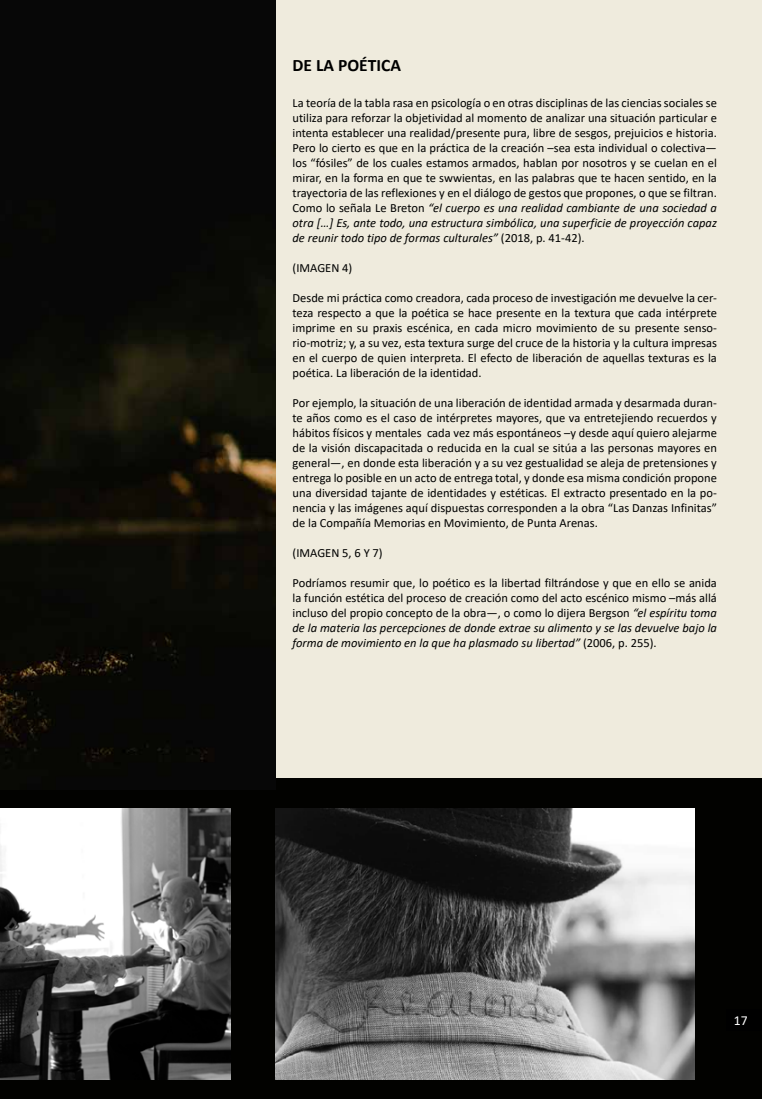
<style>
.page{position:relative;width:762px;height:1099px;background:#fff}
.page>*{position:absolute;margin:0;border:0;box-sizing:border-box;transform-origin:0 0}
.t1{font:700 17.5px "Calibri";color:#000}
.t2{font:13.75px "Calibri";color:#fff}
.t3{font:12.5px/15px "Calibri";color:#000;text-align:justify}
.s1{font-style:italic}
</style>
<div class="page">
<div style="left:0;top:0;width:762px;height:1098px;background:#efebdd"></div>
<div style="left:0;top:778px;width:762px;height:320px;background:#020200"></div>
<img style="left:0;top:0;width:275px;height:778px">
<img style="left:0;top:808px;width:230px;height:271px">
<img style="left:275px;top:808px;width:420px;height:271px">
<h1 class="t1" style="left:292px;top:53px;width:110px">DE LA POÉTICA</h1>
<p class="t3" style="left:292px;top:95px;width:426px">La teoría de la tabla rasa en psicología o en otras disciplinas de las ciencias sociales se utiliza para reforzar la objetividad al momento de analizar una situación particular e intenta establecer una realidad/presente pura, libre de sesgos, prejuicios e historia.<br>Pero lo cierto es que en la práctica de la creación –sea esta individual o colectiva— los “fósiles” de los cuales estamos armados, hablan por nosotros y se cuelan en el mirar, en la forma en que te swwientas, en las palabras que te hacen sentido, en la trayectoria de las reflexiones y en el diálogo de gestos que propones, o que se filtran.<br>Como lo señala Le Breton <span class="s1">“el cuerpo es una realidad cambiante de una sociedad a otra […] Es, ante todo, una estructura simbólica, una superficie de proyección capaz de reunir todo tipo de formas culturales”</span> (2018, p. 41-42).</p>
<p class="t3" style="left:292px;top:260px;width:61px">(IMAGEN 4)</p>
<p class="t3" style="left:292px;top:290px;width:426px">Desde mi práctica como creadora, cada proceso de investigación me devuelve la cer&shy;teza respecto a que la poética se hace presente en la textura que cada intérprete imprime en su praxis escénica, en cada micro movimiento de su presente senso&shy;rio-motriz; y, a su vez, esta textura surge del cruce de la historia y la cultura impresas en el cuerpo de quien interpreta. El efecto de liberación de aquellas texturas es la poética. La liberación de la identidad.</p>
<p class="t3" style="left:292px;top:395px;width:426px">Por ejemplo, la situación de una liberación de identidad armada y desarmada duran&shy;te años como es el caso de intérpretes mayores, que va entretejiendo recuerdos y hábitos físicos y mentales cada vez más espontáneos –y desde aquí quiero alejarme de la visión discapacitada o reducida en la cual se sitúa a las personas mayores en general—, en donde esta liberación y a su vez gestualidad se aleja de pretensiones y entrega lo posible en un acto de entrega total, y donde esa misma condición propone una diversidad tajante de identidades y estéticas. El extracto presentado en la po&shy;nencia y las imágenes aquí dispuestas corresponden a la obra “Las Danzas Infinitas” de la Compañía Memorias en Movimiento, de Punta Arenas.</p>
<p class="t3" style="left:292px;top:545px;width:92px">(IMAGEN 5, 6 Y 7)</p>
<p class="t3" style="left:292px;top:575px;width:426px">Podríamos resumir que, lo poético es la libertad filtrándose y que en ello se anida la función estética del proceso de creación como del acto escénico mismo –más allá incluso del propio concepto de la obra—, o como lo dijera Bergson <span class="s1">“el espíritu toma de la materia las percepciones de donde extrae su alimento y se las devuelve bajo la forma de movimiento en la que ha plasmado su libertad”</span> (2006, p. 255).</p>
<p class="t2" style="left:734px;top:1010px;width:15px">17</p>
</div>
